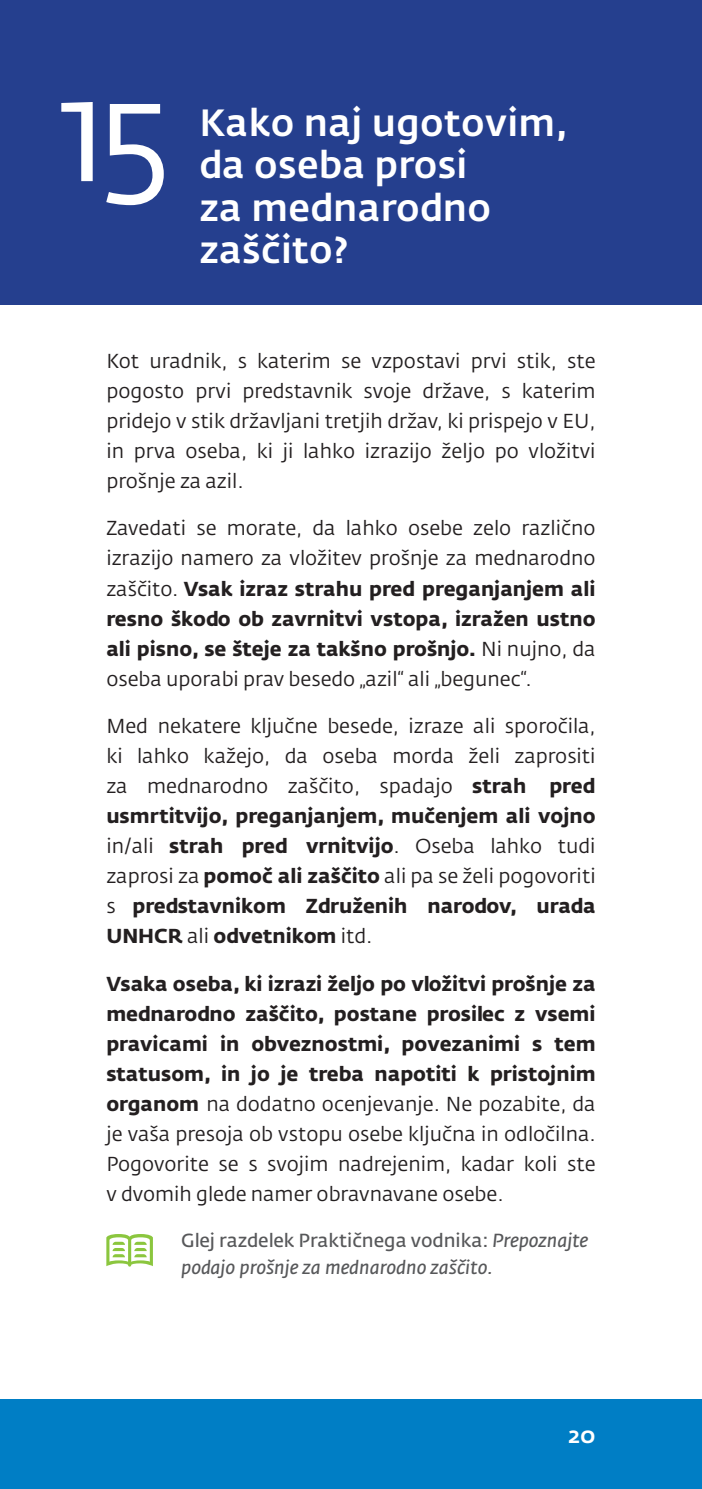
<style>
.page{position:relative;width:702px;height:1489px;background:#fff}
.page>*{position:absolute;margin:0;border:0;box-sizing:border-box;transform-origin:0 0}
.t1{font:141.25px "Fedra Sans Pro";color:#fff}
.Heading{font:500 37.5px/42.5px "Fedra Sans Pro";letter-spacing:.01em;color:#fff}
.t2{font:500 22.5px "Fedra Sans Pro";color:#fff}
.text{font:20px/30px "Fedra Sans Pro";color:#231f20;text-align:justify}
.text-2{font:700 20px/30px "Fedra Sans Pro";color:#231f20;text-align:justify}
.further_reading{font:italic 18.75px/27.5px "Fedra Sans Pro";color:#57585a}
.s1{font-weight:700}
.s2{font-weight:400}
.s3{font-style:normal}
</style>
<div class="page">
<div style="left:0;top:1398px;width:702px;height:90px;background:#007ec5"></div>
<div style="left:0;top:0;width:702px;height:305px;background:#253f8e"></div>
<svg style="left:106px;top:1234px;width:47px;height:32px"></svg>
<p class="t1" style="left:58px;top:43px;width:114px">15</p>
<p class="Heading" style="left:199px;top:101px;width:370px">Kako naj ugotovim, da oseba prosi<br>za mednarodno zaščito?</p>
<p class="text" style="left:106px;top:345px;width:491px">Kot uradnik, s katerim se vzpostavi prvi stik, ste pogosto prvi predstavnik svoje države, s katerim pridejo v stik državljani tretjih držav, ki prispejo v EU, in prva oseba, ki ji lahko izrazijo željo po vložitvi prošnje za azil.</p>
<p class="text" style="left:106px;top:513px;width:491px">Zavedati se morate, da lahko osebe zelo različno izrazijo namero za vložitev prošnje za mednarodno zaščito. <span class="s1">Vsak izraz strahu pred preganjanjem ali resno škodo ob zavrnitvi vstopa, izražen ustno ali pisno, se šteje za takšno prošnjo.</span> Ni nujno, da oseba uporabi prav besedo „azil“ ali „begunec“.</p>
<p class="text" style="left:106px;top:711px;width:491px">Med nekatere ključne besede, izraze ali sporočila, ki lahko kažejo, da oseba morda želi zaprositi za mednarodno zaščito, spadajo <span class="s1">strah pred usmrtitvijo, preganjanjem, mučenjem ali vojno </span>in/ali <span class="s1">strah pred vrnitvijo</span>. Oseba lahko tudi zaprosi za <span class="s1">pomoč ali zaščito</span> ali pa se želi pogovoriti s <span class="s1">predstavnikom Združenih narodov, urada UNHCR</span> ali <span class="s1">odvetnikom</span> itd.</p>
<p class="text-2" style="left:106px;top:969px;width:491px">Vsaka oseba, ki izrazi željo po vložitvi prošnje za mednarodno zaščito, postane prosilec z vsemi pravicami in obveznostmi, povezanimi s tem statusom, in jo je treba napotiti k pristojnim organom <span class="s2">na dodatno ocenjevanje. Ne pozabite, da je vaša presoja ob vstopu osebe ključna in odločilna.<br>Pogovorite se s svojim nadrejenim, kadar koli ste v dvomih glede namer obravnavane osebe.</span></p>
<p class="further_reading" style="left:181px;top:1226px;width:408px"><span class="s3">Glej razdelek Praktičnega vodnika:</span> Prepoznajte podajo prošnje za mednarodno zaščito.</p>
<p class="t2" style="left:568px;top:1420px;width:29px">20</p>
</div>
